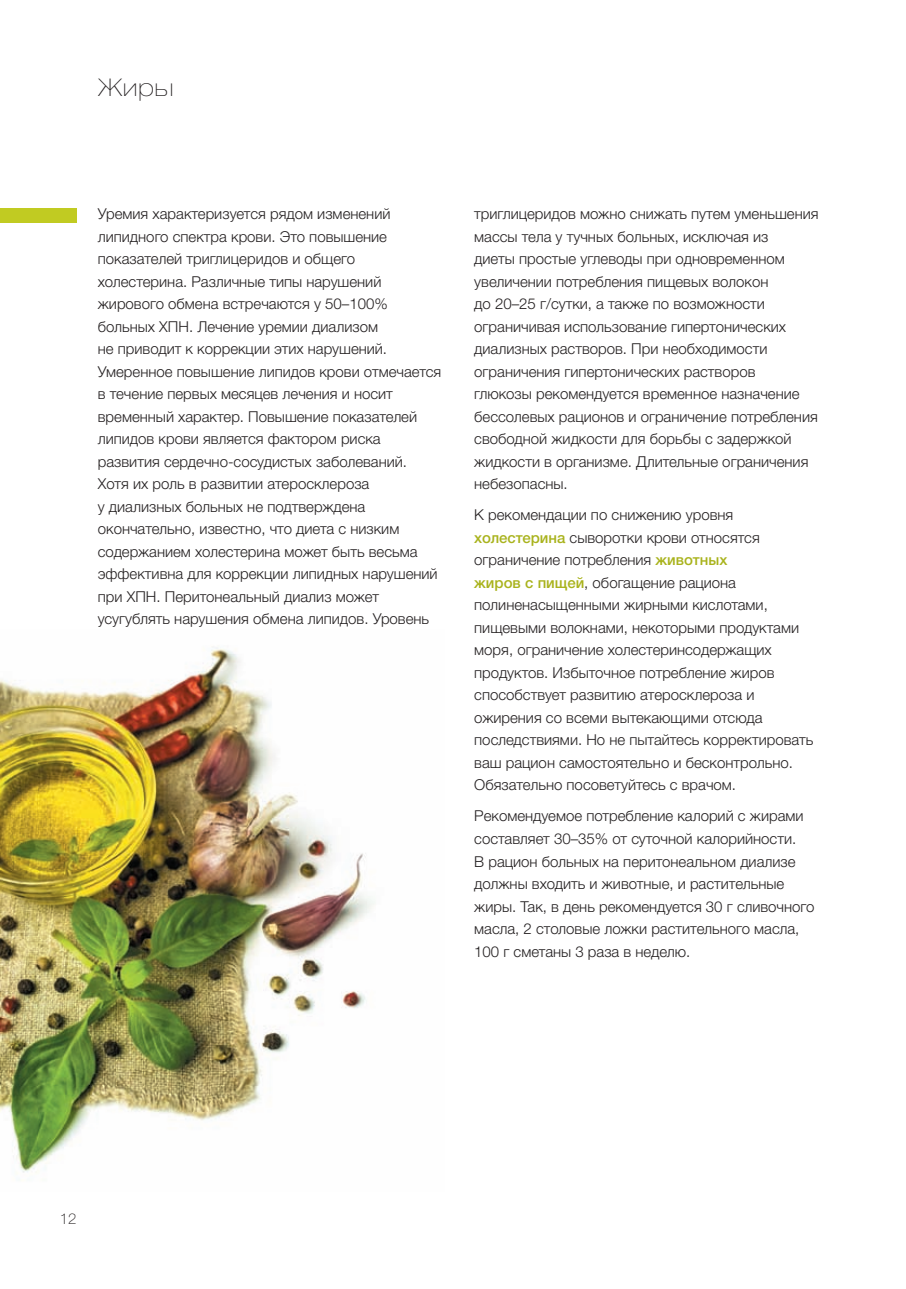
<style>
.page{position:relative;width:906px;height:1289px;background:#fff}
.page>*{position:absolute;margin:0;border:0;box-sizing:border-box;transform-origin:0 0}
.t1{font:24px "Helios Ext Thin C";color:#231f20}
.t2{font:300 15px/22.5px "Helvetica Neue LTW1 G";color:#231f20}
.t3{font:15px "Helvetica 3 Thin";color:#231f20}
.s1{font-weight:500;color:#a9b31d}
</style>
<div class="page">
<div style="left:0;top:208px;width:77px;height:15px;background:#c1cb22"></div>
<img style="left:0;top:647px;width:375px;height:526px">
<h1 class="t1" style="left:98px;top:72px;width:78px">Жиры</h1>
<p class="t2" style="left:98px;top:202px;width:345px">Уремия характеризуется рядом изменений липидного спектра крови. Это повышение показателей триглицеридов и общего холестерина. Различные типы нарушений жирового обмена встречаются у 50–100% больных ХПН. Лечение уремии диализом<br>не приводит к коррекции этих нарушений.<br>Умеренное повышение липидов крови отмечается в течение первых месяцев лечения и носит временный характер. Повышение показателей липидов крови является фактором риска развития сердечно-сосудистых заболеваний.<br>Хотя их роль в развитии атеросклероза<br>у диализных больных не подтверждена окончательно, известно, что диета с низким содержанием холестерина может быть весьма эффективна для коррекции липидных нарушений при ХПН. Перитонеальный диализ может усугублять нарушения обмена липидов. Уровень</p>
<p class="t2" style="left:474px;top:202px;width:346px">триглицеридов можно снижать путем уменьшения массы тела у тучных больных, исключая из<br>диеты простые углеводы при одновременном увеличении потребления пищевых волокон<br>до 20–25 г/сутки, а также по возможности ограничивая использование гипертонических диализных растворов. При необходимости ограничения гипертонических растворов<br>глюкозы рекомендуется временное назначение бессолевых рационов и ограничение потребления свободной жидкости для борьбы с задержкой жидкости в организме. Длительные ограничения небезопасны.</p>
<p class="t2" style="left:474px;top:503px;width:341px">К рекомендации по снижению уровня <span class="s1">холестерина</span> сыворотки крови относятся ограничение потребления <span class="s1">животных<br>жиров с пищей</span>, обогащение рациона полиненасыщенными жирными кислотами, пищевыми волокнами, некоторыми продуктами моря, ограничение холестеринсодержащих продуктов. Избыточное потребление жиров способствует развитию атеросклероза и ожирения со всеми вытекающими отсюда последствиями. Но не пытайтесь корректировать ваш рацион самостоятельно и бесконтрольно.<br>Обязательно посоветуйтесь с врачом.</p>
<p class="t2" style="left:474px;top:804px;width:342px">Рекомендуемое потребление калорий с жирами составляет 30–35% от суточной калорийности.<br>В рацион больных на перитонеальном диализе должны входить и животные, и растительные жиры. Так, в день рекомендуется 30 г сливочного масла, 2 столовые ложки растительного масла, 100 г сметаны 3 раза в неделю.</p>
<p class="t3" style="left:60px;top:1210px;width:18px">12</p>
</div>
